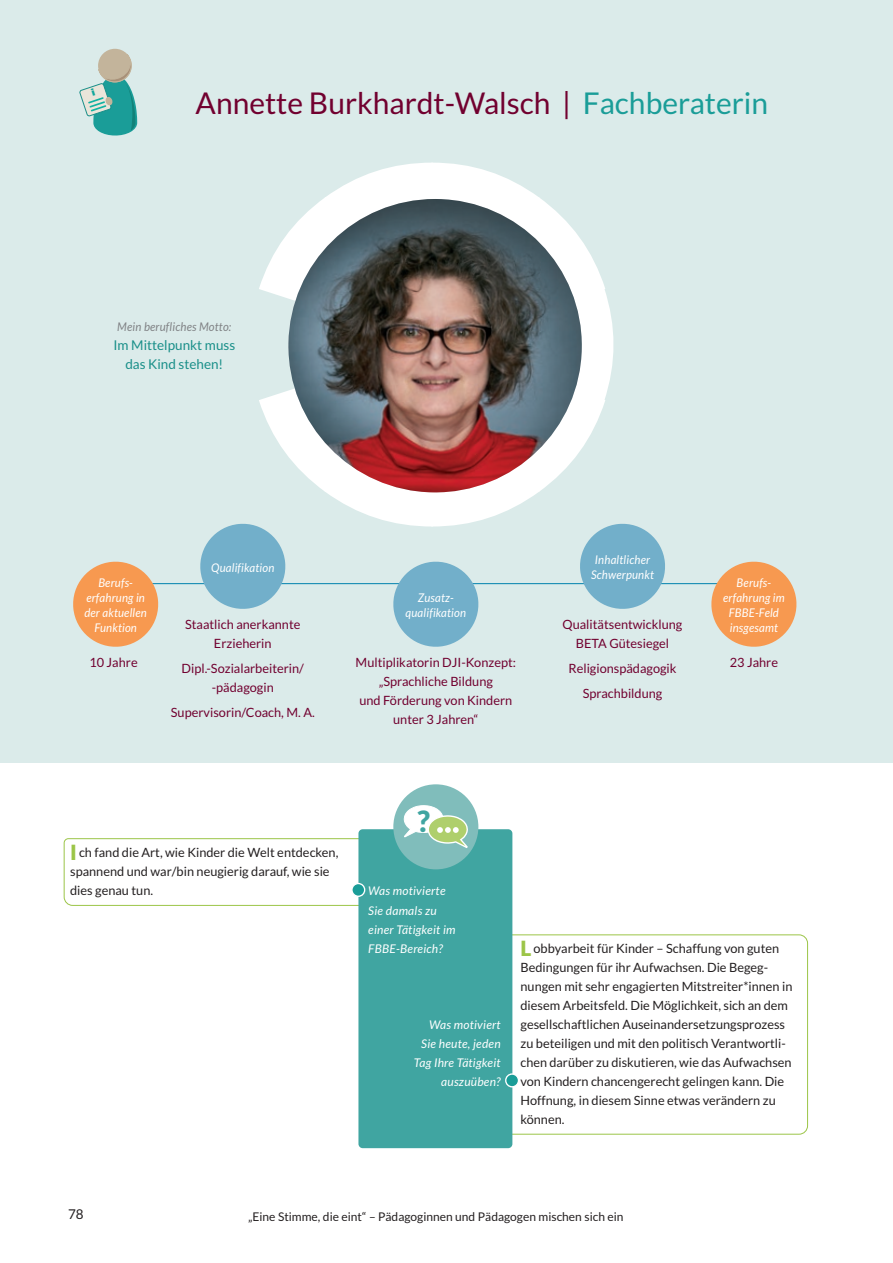
<style>
.page{position:relative;width:893px;height:1263px;background:#fff}
.page>*{position:absolute;margin:0;border:0;box-sizing:border-box;transform-origin:0 0}
.t1{font:30px "Lato";color:#71002f}
.t2{font:900 29.4px "Lato";color:#40a5a1}
.t3{font:13.5px/19px "Lato";color:#198f89;text-align:center}
.t4{font:13.5px "Lato";color:#231f20}
.t5{font:12.75px/19px "Lato";color:#231f20}
.t6{font:12.75px/19px "Lato";color:#71002f;text-align:center}
.t7{font:italic 12px/15px "Lato";letter-spacing:.015em;color:#fff;text-align:center;scale:.95 1}
.t8{font:italic 12px/19px "Lato";letter-spacing:.015em;color:#fff}
.t9{font:12px "Lato";color:#231f20}
.t10{font:italic 12px "Lato";letter-spacing:.015em;color:#808285;scale:.95 1}
.s1{color:#1a9d98}
.s2{font-weight:900;font-size:21px;color:#9cc548}
</style>
<div class="page">
<div style="left:0;top:0;width:893px;height:762px;background:#dbebea"></div>
<svg style="left:512px;top:934px;width:296px;height:201px"></svg>
<svg style="left:63px;top:838px;width:295px;height:68px"></svg>
<div style="left:358px;top:829px;width:154px;height:319px;background:#40a5a1;border-radius:4px"></div>
<div style="left:393px;top:784px;width:85px;height:85px;background:#80bdbb;border-radius:50%"></div>
<svg style="left:403px;top:805px;width:65px;height:43px"></svg>
<svg style="left:352px;top:883px;width:13px;height:13px"></svg>
<div style="left:351px;top:883px;width:14px;height:14px;border:1px solid #fff;border-radius:50%"></div>
<svg style="left:506px;top:1074px;width:12px;height:13px"></svg>
<div style="left:505px;top:1073px;width:14px;height:14px;border:1px solid #fff;border-radius:50%"></div>
<hr style="left:130px;top:583px;width:606px;height:1px;background:#0081ad">
<svg style="left:73px;top:561px;width:87px;height:86px"></svg>
<svg style="left:709px;top:561px;width:88px;height:86px"></svg>
<svg style="left:198px;top:163px;width:469px;height:484px"></svg>
<svg style="left:79px;top:49px;width:58px;height:87px"></svg>
<h1 class="t1" style="left:196px;top:87px;width:574px">Annette Burkhardt-Walsch | <span class="s1">Fachberaterin</span></h1>
<p class="t10" style="left:117px;top:320px;width:121px">Mein berufliches Motto:</p>
<p class="t3" style="left:113px;top:335px;width:123px">Im Mittelpunkt muss das Kind stehen!</p>
<p class="t7" style="left:591px;top:553px;width:68px">Inhaltlicher<br>Schwerpunkt</p>
<p class="t6" style="left:563px;top:614px;width:121px">Qualitätsentwicklung<br>BETA Gütesiegel</p>
<p class="t6" style="left:568px;top:656px;width:110px;line-height:25px">Religionspädagogik<br>Sprachbildung</p>
<p class="t7" style="left:211px;top:560px;width:68px">Qualifikation</p>
<p class="t7" style="left:84px;top:575px;width:67px">Berufs&shy;erfahrung in der aktuellen<br>Funktion</p>
<p class="t7" style="left:723px;top:575px;width:66px">Berufs&shy;erfahrung im<br>FBBE-Feld insgesamt</p>
<p class="t7" style="left:406px;top:591px;width:65px">Zusatz&shy;qualifikation</p>
<p class="t6" style="left:185px;top:614px;width:117px">Staatlich anerkannte<br>Erzieherin</p>
<p class="t6" style="left:182px;top:659px;width:124px">Dipl.-Sozialarbeiterin/ -pädagogin</p>
<p class="t6" style="left:171px;top:703px;width:145px">Supervisorin/Coach, M. A.</p>
<p class="t6" style="left:89px;top:653px;width:50px">10 Jahre</p>
<p class="t6" style="left:730px;top:653px;width:50px">23 Jahre</p>
<p class="t6" style="left:356px;top:653px;width:162px">Multiplikatorin DJI-Konzept: „Sprachliche Bildung<br>und Förderung von Kindern unter 3 Jahren“</p>
<p class="t5" style="left:70px;top:843px;width:270px"><span class="s2">I</span> ch fand die Art, wie Kinder die Welt entdecken, spannend und war/bin neugierig darauf, wie sie dies genau tun.</p>
<h2 class="t2" style="left:417px;top:804px;width:14px">?</h2>
<p class="t8" style="left:368px;top:882px;width:89px">Was motivierte<br>Sie damals zu einer Tätigkeit im<br>FBBE-Bereich?</p>
<p class="t8" style="left:414px;top:1015px;width:88px;text-align:right">Was motiviert<br>Sie heute, jeden<br>Tag Ihre Tätigkeit auszuüben?</p>
<p class="t5" style="left:520px;top:938px;width:274px"><span class="s2">L</span> obbyarbeit für Kinder – Schaffung von guten Bedingungen für ihr Aufwachsen. Die Begeg&shy;nungen mit sehr engagierten Mitstreiter*innen in diesem Arbeitsfeld. Die Möglichkeit, sich an dem gesellschaftlichen Auseinandersetzungsprozess zu beteiligen und mit den politisch Verantwortli&shy;chen darüber zu diskutieren, wie das Aufwachsen von Kindern chancengerecht gelingen kann. Die Hoffnung, in diesem Sinne etwas verändern zu können.</p>
<p class="t4" style="left:68px;top:1207px;width:17px">78</p>
<p class="t9" style="left:248px;top:1209px;width:377px">„Eine Stimme, die eint“ – Pädagoginnen und Pädagogen mischen sich ein</p>
</div>
